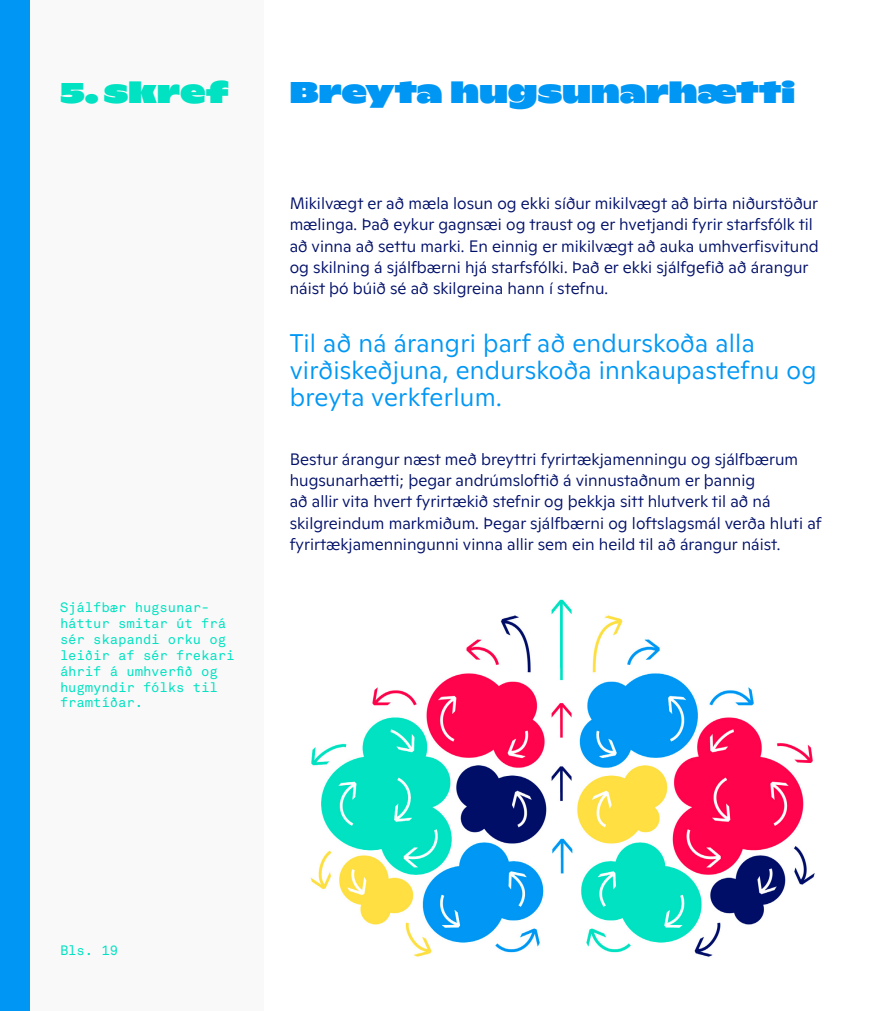
<style>
.page{position:relative;width:894px;height:1011px;background:#fff}
.page>*{position:absolute;margin:0;border:0;box-sizing:border-box;transform-origin:0 0}
.t1{font:900 30px "Ginto Nord";letter-spacing:.01em;color:#0097f4}
.t2{font:900 30px "Ginto Nord";letter-spacing:.02em;color:#00e2c1}
.t3{font:300 25.5px/27px "Ginto Normal";letter-spacing:.01em;color:#0097f4}
.t4{font:300 16.5px/21.3px "Ginto Normal";color:#000f68}
.t5{font:13.5px/15.9px "Akkurat Std Mono";letter-spacing:-.005em;color:#00e2c1}
</style>
<div class="page">
<div style="left:0;top:0;width:263px;height:1011px;background:#f9f9f9"></div>
<div style="left:0;top:0;width:30px;height:1011px;background:#0097f4"></div>
<img style="left:310px;top:599px;width:505px;height:358px">
<h1 class="t2" style="left:60px;top:69px;width:170px">5. skref</h1>
<p class="t5" style="left:60px;top:600px;width:176px">Sjálfbær hugsunar&shy;háttur smitar út frá sér skapandi orku og leiðir af sér frekari áhrif á umhverfið og hugmyndir fólks til framtíðar.</p>
<h1 class="t1" style="left:290px;top:69px;width:507px">Breyta hugsunarhætti</h1>
<p class="t4" style="left:290px;top:192px;width:531px">Mikilvægt er að mæla losun og ekki síður mikilvægt að birta niðurstöður mælinga. Það eykur gagnsæi og traust og er hvetjandi fyrir starfsfólk til að vinna að settu marki. En einnig er mikilvægt að auka umhverfisvitund og skilning á sjálfbærni hjá starfsfólki. Það er ekki sjálfgefið að árangur náist þó búið sé að skilgreina hann í stefnu.</p>
<h2 class="t3" style="left:290px;top:327px;width:529px">Til að ná árangri þarf að endurskoða alla virðiskeðjuna, endurskoða innkaupastefnu og breyta verkferlum.</h2>
<p class="t4" style="left:290px;top:447px;width:533px">Bestur árangur næst með breyttri fyrirtækjamenningu og sjálfbærum hugsunarhætti; þegar andrúmsloftið á vinnustaðnum er þannig<br>að allir vita hvert fyrirtækið stefnir og þekkja sitt hlutverk til að ná skilgreindum markmiðum. Þegar sjálfbærni og loftslagsmál verða hluti af fyrirtækjamenningunni vinna allir sem ein heild til að árangur náist.</p>
<p class="t5" style="left:60px;top:942px;width:60px">Bls. 19</p>
</div>
